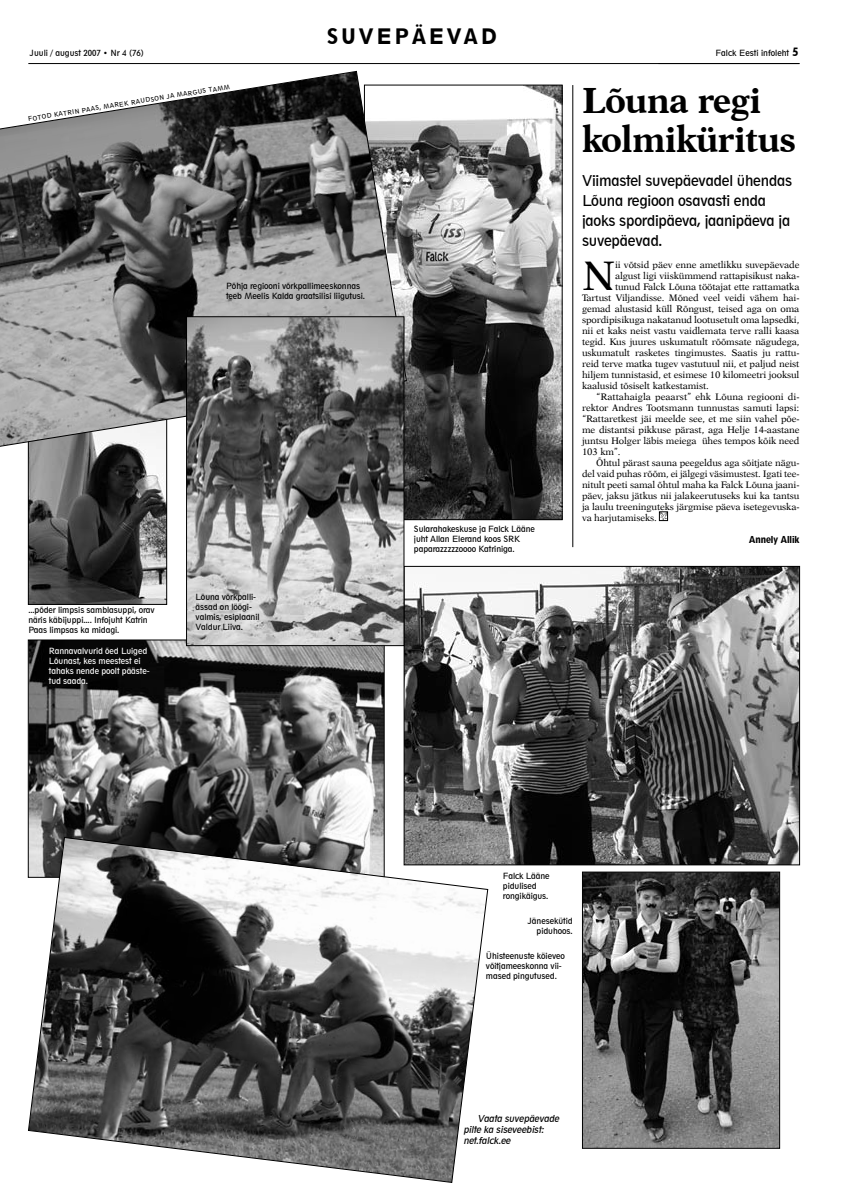
<style>
.page{position:relative;width:842px;height:1191px;background:#fff}
.page>*{position:absolute;margin:0;border:0;box-sizing:border-box;transform-origin:0 0}
.jutu-algus-st{font:41.4px "Dutch 823 BT Roman B";color:#000}
.Falck_pealkiri{font:36.4px "Dutch 823 BT Bold B";letter-spacing:-.015em;color:#000}
.foto{font:800 condensed 20px "Geometric 212 BT";letter-spacing:.1em;color:#000}
.Falck_lead{font:condensed 14px/20px "Geometric 212 BT";letter-spacing:-.02em;color:#000}
.jutu-algus-st-2{font:9.5px "Dutch 823 BT Roman B";letter-spacing:-.015em;color:#000}
.jutt{font:9.5px/11px "Dutch 823 BT Roman B";letter-spacing:-.015em;color:#000;text-align:justify}
.Falck_kast{font:italic condensed 9px/11px "Geometric 212 BT";color:#000}
.Falck_kast-2{font:800 condensed 9px "Geometric 212 BT";letter-spacing:-.015em;color:#000}
.foto-2{font:condensed 8px/10px "Geometric 212 BT";letter-spacing:-.01em;color:#000}
.foto-3{font:condensed 8px/10px "Geometric 212 BT";letter-spacing:-.01em;color:#fff}
.foto_autor{font:condensed 6px "Geometric 212 BT";color:#000}
.s1{font-weight:800;font-size:11px}
</style>
<div class="page">
<hr style="left:28px;top:63px;width:771px;height:1px;background:#000">
<img style="left:404px;top:87px;width:156px;height:431px">
<img style="left:406px;top:568px;width:392px;height:295px">
<div style="left:404px;top:566px;width:396px;height:299px;border:1px solid #000"></div>
<img style="left:30px;top:453px;width:135px;height:149px">
<div style="left:28px;top:418px;width:139px;height:186px;border:1px solid #000"></div>
<svg style="left:0;top:71px;width:407px;height:382px;background:#828282"></svg>
<img style="left:584px;top:874px;width:194px;height:272px">
<div style="left:582px;top:872px;width:198px;height:276px;border:1px solid #000"></div>
<img style="left:30px;top:642px;width:352px;height:195px">
<img style="left:188px;top:318px;width:214px;height:326px">
<div style="left:186px;top:316px;width:218px;height:330px;border:1px solid #000"></div>
<svg style="left:28px;top:837px;width:460px;height:345px"></svg>
<svg style="left:661px;top:514px;width:5px;height:5px"></svg>
<div style="left:659px;top:512px;width:9px;height:9px;border:1px solid #000"></div>
<hr style="left:573px;top:85px;width:1px;height:462px;background:#000">
<p class="foto" style="left:327px;top:24px;width:172px">SUVEPÄEVAD</p>
<p class="foto-2" style="left:30px;top:48px;width:116px">Juuli / august 2007 • Nr 4 (76)</p>
<p class="foto-2" style="left:716px;top:48px;width:84px">Falck Eesti infoleht <span class="s1">5</span></p>
<p class="foto_autor" style="left:28px;top:115px;width:206px;rotate:-9deg">FOTOD KATRIN PAAS, MAREK RAUDSON JA MARGUS TAMM</p>
<p class="foto-2" style="left:226px;top:281px;width:140px">Põhja regiooni võrkpallimeeskonnas teeb Meelis Kalda graatsilisi liigutusi.</p>
<p class="foto-2" style="left:28px;top:605px;width:128px">...põder limpsis samblasuppi, orav näris käbijuppi.... Infojuht Katrin<br>Paas limpsas ka midagi.</p>
<p class="foto-3" style="left:49px;top:646px;width:102px">Rannavalvurid õed Luiged<br>Lõunast, kes meestest ei tahaks nende poolt pääste&shy;tud saada.</p>
<p class="foto-2" style="left:196px;top:592px;width:66px">Lõuna võrkpalli&shy;ässad on löögi&shy;valmis, esiplaanil<br>Valdur Liiva.</p>
<p class="foto-2" style="left:414px;top:524px;width:123px">Sularahakeskuse ja Falck Lääne juht Allan Elerand koos SRK paparazzzzzoooo Katriniga.</p>
<p class="Falck_pealkiri" style="left:582px;top:78px;width:181px">Lõuna regi</p>
<p class="Falck_pealkiri" style="left:582px;top:117px;width:215px">kolmiküritus</p>
<p class="Falck_lead" style="left:582px;top:170px;width:212px">Viimastel suvepäevadel ühendas<br>Lõuna regioon osavasti enda jaoks spordipäeva, jaanipäeva ja suvepäevad.</p>
<p class="jutu-algus-st" style="left:582px;top:250px;width:35px">N</p>
<p class="jutu-algus-st-2" style="left:615px;top:258px;width:186px">ii võtsid päev enne ametlikku suvepäevade</p>
<p class="jutu-algus-st-2" style="left:615px;top:269px;width:186px">algust ligi viiskümmend rattapisikust naka-</p>
<p class="jutu-algus-st-2" style="left:615px;top:280px;width:186px">tunud Falck Lõuna töötajat ette rattamatka</p>
<p class="jutu-algus-st-2" style="left:582px;top:291px;width:219px">Tartust Viljandisse. Mõned veel veidi vähem hai-</p>
<p class="jutu-algus-st-2" style="left:582px;top:302px;width:219px">gemad alustasid küll Rõngust, teised aga on oma</p>
<p class="jutu-algus-st-2" style="left:582px;top:313px;width:219px">spordipisikuga nakatanud lootusetult oma lapsedki,</p>
<p class="jutu-algus-st-2" style="left:582px;top:324px;width:219px">nii et kaks neist vastu vaidlemata terve ralli kaasa</p>
<p class="jutu-algus-st-2" style="left:582px;top:335px;width:219px">tegid. Kus juures uskumatult rõõmsate nägudega,</p>
<p class="jutu-algus-st-2" style="left:582px;top:346px;width:219px">uskumatult rasketes tingimustes. Saatis ju rattu-</p>
<p class="jutu-algus-st-2" style="left:582px;top:357px;width:219px">reid terve matka tugev vastutuul nii, et paljud neist</p>
<p class="jutu-algus-st-2" style="left:582px;top:368px;width:219px">hiljem tunnistasid, et esimese 10 kilomeetri jooksul</p>
<p class="jutu-algus-st-2" style="left:582px;top:379px;width:128px">kaalusid tõsiselt katkestamist.</p>
<p class="jutt" style="left:582px;top:391px;width:219px;text-indent:14px">“Rattahaigla peaarst” ehk Lõuna regiooni di&shy;rektor Andres Tootsmann tunnustas samuti lapsi: “Rattaretkest jäi meelde see, et me siin vahel põe&shy;me distantsi pikkuse pärast, aga Helje 14-aastane juntsu Holger läbis meiega ühes tempos kõik need 103 km”.</p>
<p class="jutt" style="left:582px;top:457px;width:219px;text-indent:14px">Õhtul pärast sauna peegeldus aga sõitjate nägu&shy;del vaid puhas rõõm, ei jälgegi väsimustest. Igati tee&shy;nitult peeti samal õhtul maha ka Falck Lõuna jaani&shy;päev, jaksu jätkus nii jalakeerutuseks kui ka tantsu ja laulu treeninguteks järgmise päeva isetegevuska&shy;va harjutamiseks.</p>
<p class="Falck_kast-2" style="left:749px;top:533px;width:52px">Annely Allik</p>
<p class="foto-2" style="left:503px;top:870px;width:48px">Falck Lääne</p>
<p class="foto-2" style="left:503px;top:880px;width:35px">pidulised</p>
<p class="foto-2" style="left:503px;top:890px;width:47px">rongikäigus.</p>
<p class="foto-2" style="left:527px;top:916px;width:47px">Jänesekütid</p>
<p class="foto-2" style="left:536px;top:926px;width:38px">piduhoos.</p>
<p class="foto-2" style="left:486px;top:950px;width:81px">Ühisteenuste köieveo võitjameeskonna vii&shy;mased pingutused.</p>
<p class="Falck_kast" style="left:463px;top:1112px;width:99px;text-indent:14px">Vaata suvepäevade pilte ka siseveebist:</p>
<p class="Falck_kast" style="left:463px;top:1134px;width:51px">net.falck.ee</p>
</div>
